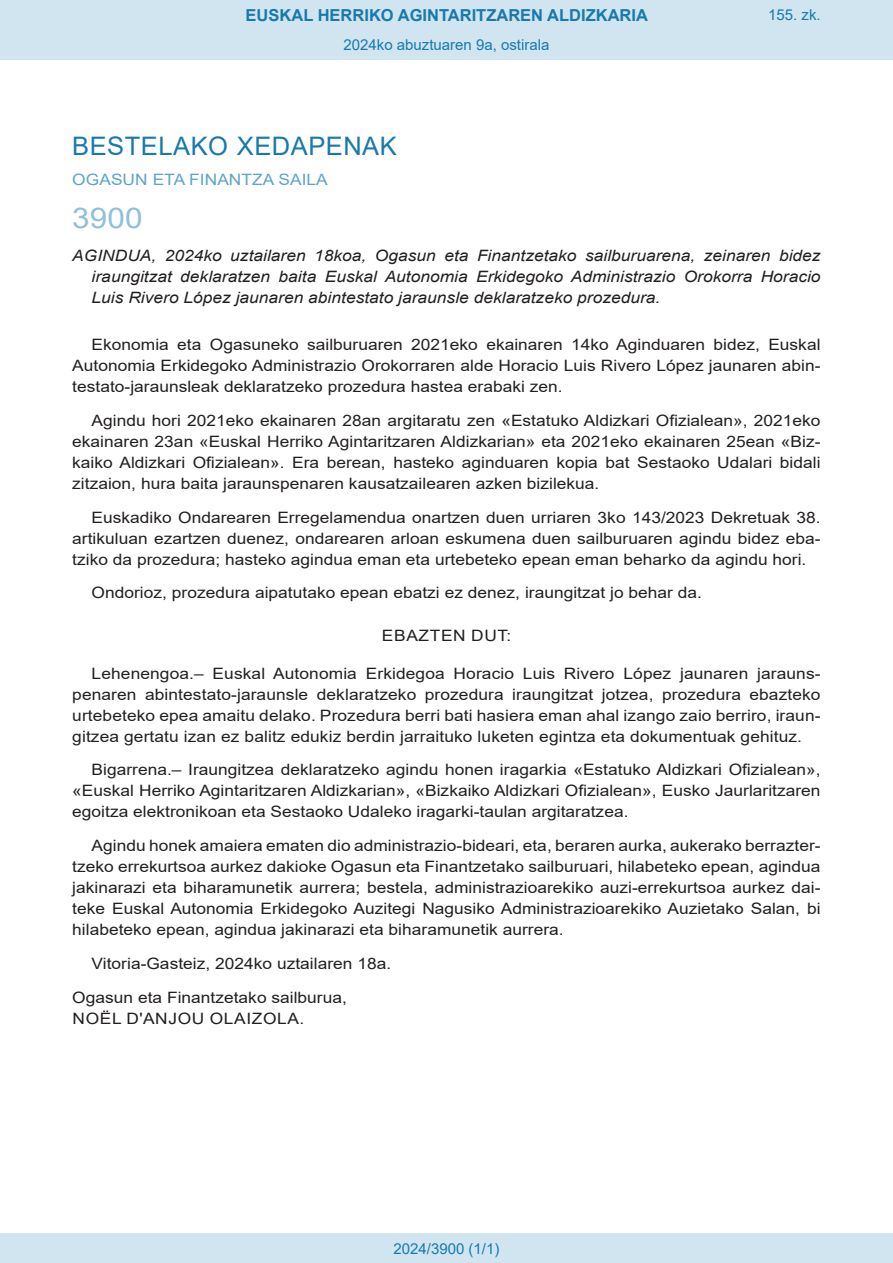
<style>
.page{position:relative;width:893px;height:1263px;background:#fff}
.page>*{position:absolute;margin:0;border:0;box-sizing:border-box;transform-origin:0 0}
.BOPVOrden{font:28.5px "Arial";color:#90c0db;scale:1.11 1}
.BOPVSeccion{font:25.5px "Arial";letter-spacing:.02em;color:#1879ad}
.t1{font:700 16.5px "Arial";color:#1879ad}
.BOPVDetalle{font:15.6px/21px "Arial";color:#231f20;text-align:justify;scale:1.11 1}
.BOPVTitulo{font:italic 15.6px/21px "Arial";color:#231f20;text-align:justify;scale:1.11 1}
.BOPVFirmaLugFec{font:15.6px "Arial";color:#231f20;scale:1.11 1}
.BOPVFirmaPuesto{font:15.6px "Arial";color:#231f20;scale:1.11 1}
.BOPVOrganismo{font:15.6px "Arial";letter-spacing:.005em;color:#5ea4ca;scale:1.11 1}
.BOPVFirmaNombre{font:15.6px "Arial";letter-spacing:.035em;color:#231f20;scale:1.11 1}
.BOPVClave{font:15.6px "Arial";letter-spacing:.035em;color:#231f20;scale:1.11 1}
.Paginacion_Centro{font:15px "Arial";color:#1879ad}
</style>
<div class="page">
<div style="left:0;top:0;width:893px;height:60px;background:#d0e5f0"></div>
<div style="left:0;top:1233px;width:893px;height:30px;background:#d0e5f0"></div>
<p class="t1" style="left:246px;top:3px;width:404px">EUSKAL HERRIKO AGINTARITZAREN ALDIZKARIA</p>
<p class="Paginacion_Centro" style="left:343px;top:35px;width:207px">2024ko abuztuaren 9a, ostirala</p>
<p class="Paginacion_Centro" style="left:768px;top:5px;width:54px">155. zk.</p>
<p class="BOPVSeccion" style="left:72px;top:128px;width:326px">BESTELAKO XEDAPENAK</p>
<p class="BOPVOrganismo" style="left:72px;top:169px;width:232px">OGASUN ETA FINANTZA SAILA</p>
<p class="BOPVOrden" style="left:72px;top:198px;width:65px">3900</p>
<p class="BOPVTitulo" style="left:92px;top:246px;width:658px;text-indent:-19px">AGINDUA, 2024ko uztailaren 18koa, Ogasun eta Finantzetako sailburuarena, zeinaren bidez iraungitzat deklaratzen baita Euskal Autonomia Erkidegoko Administrazio Orokorra Horacio Luis Rivero López jaunaren abintestato jaraunsle deklaratzeko prozedura.</p>
<p class="BOPVDetalle" style="left:72px;top:334px;width:676px;text-indent:19px">Ekonomia eta Ogasuneko sailburuaren 2021eko ekainaren 14ko Aginduaren bidez, Euskal Autonomia Erkidegoko Administrazio Orokorraren alde Horacio Luis Rivero López jaunaren abin&shy;testato-jaraunsleak deklaratzeko prozedura hastea erabaki zen.</p>
<p class="BOPVDetalle" style="left:72px;top:410px;width:676px;text-indent:19px">Agindu hori 2021eko ekainaren 28an argitaratu zen «Estatuko Aldizkari Ofizialean», 2021eko ekainaren 23an «Euskal Herriko Agintaritzaren Aldizkarian» eta 2021eko ekainaren 25ean «Biz&shy;kaiko Aldizkari Ofizialean». Era berean, hasteko aginduaren kopia bat Sestaoko Udalari bidali zitzaion, hura baita jaraunspenaren kausatzailearen azken bizilekua.</p>
<p class="BOPVDetalle" style="left:72px;top:506px;width:676px;text-indent:19px">Euskadiko Ondarearen Erregelamendua onartzen duen urriaren 3ko 143/2023 Dekretuak 38. artikuluan ezartzen duenez, ondarearen arloan eskumena duen sailburuaren agindu bidez eba&shy;tziko da prozedura; hasteko agindua eman eta urtebeteko epean eman beharko da agindu hori.</p>
<p class="BOPVDetalle" style="left:92px;top:582px;width:551px">Ondorioz, prozedura aipatutako epean ebatzi ez denez, iraungitzat jo behar da.</p>
<p class="BOPVClave" style="left:382px;top:624px;width:118px">EBAZTEN DUT:</p>
<p class="BOPVDetalle" style="left:72px;top:662px;width:676px;text-indent:19px">Lehenengoa.– Euskal Autonomia Erkidegoa Horacio Luis Rivero López jaunaren jarauns&shy;penaren abintestato-jaraunsle deklaratzeko prozedura iraungitzat jotzea, prozedura ebazteko urtebeteko epea amaitu delako. Prozedura berri bati hasiera eman ahal izango zaio berriro, iraun&shy;gitzea gertatu izan ez balitz edukiz berdin jarraituko luketen egintza eta dokumentuak gehituz.</p>
<p class="BOPVDetalle" style="left:72px;top:759px;width:676px;text-indent:19px">Bigarrena.– Iraungitzea deklaratzeko agindu honen iragarkia «Estatuko Aldizkari Ofizialean», «Euskal Herriko Agintaritzaren Aldizkarian», «Bizkaiko Aldizkari Ofizialean», Eusko Jaurlaritzaren egoitza elektronikoan eta Sestaoko Udaleko iragarki-taulan argitaratzea.</p>
<p class="BOPVDetalle" style="left:72px;top:835px;width:676px;text-indent:19px">Agindu honek amaiera ematen dio administrazio-bideari, eta, beraren aurka, aukerako berrazter&shy;tzeko errekurtsoa aurkez dakioke Ogasun eta Finantzetako sailburuari, hilabeteko epean, agindua jakinarazi eta biharamunetik aurrera; bestela, administrazioarekiko auzi-errekurtsoa aurkez dai&shy;teke Euskal Autonomia Erkidegoko Auzitegi Nagusiko Administrazioarekiko Auzietako Salan, bi hilabeteko epean, agindua jakinarazi eta biharamunetik aurrera.</p>
<p class="BOPVFirmaLugFec" style="left:92px;top:953px;width:271px">Vitoria-Gasteiz, 2024ko uztailaren 18a.</p>
<p class="BOPVFirmaPuesto" style="left:72px;top:986px;width:249px">Ogasun eta Finantzetako sailburua,</p>
<p class="BOPVFirmaNombre" style="left:73px;top:1007px;width:210px">NOËL D'ANJOU OLAIZOLA.</p>
<p class="Paginacion_Centro" style="left:393px;top:1238px;width:107px">2024/3900 (1/1)</p>
</div>
